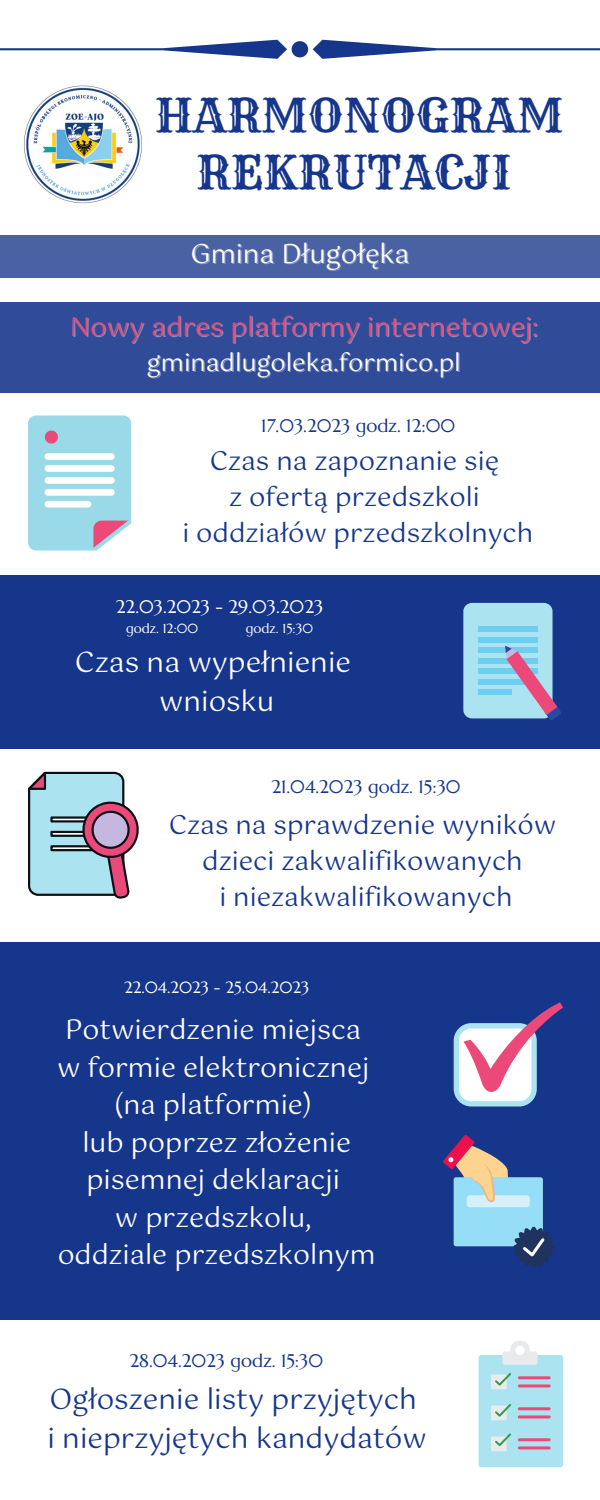
<style>
.page{position:relative;width:600px;height:1500px;background:#fff}
.page>*{position:absolute;margin:0;border:0;box-sizing:border-box;transform-origin:0 0}
.t1{font:46px/57px "Rye";color:#16368b;text-align:center}
.t2{font:28px/39px "Gotu";color:#16368b}
.t3{font:28px/39px "Gotu";color:#fff;text-align:center}
.t4{font:27px/37.5px "Gotu";color:#fff;text-align:center}
.t5{font:26.3px "Gotu";color:#eb4979}
.t6{font:26.3px "Gotu";color:#fff}
.t7{font:26px/36px "Gotu";color:#16368b;text-align:center}
.t8{font:24.3px "Gotu";color:#fff}
.t9{font:18.3px "Marcellus";color:#16368b}
.t10{font:18.3px "Marcellus";color:#fff}
.t11{font:16.3px "Marcellus";color:#fff}
.t12{font:13.3px "Marcellus";color:#fff}
</style>
<div class="page">
<svg style="left:0;top:40px;width:600px;height:19px"></svg>
<img style="left:23px;top:85px;width:119px;height:119px">
<div style="left:0;top:942px;width:600px;height:378px;background:#16368b"></div>
<div style="left:0;top:575px;width:599px;height:173px;background:#16368b"></div>
<div style="left:479px;top:1355px;width:84px;height:112px;background:#abe3f0;border-radius:2px"></div>
<div style="left:491px;top:1374px;width:16px;height:15px;background:#e9eaec"></div>
<hr style="left:518px;top:1376px;width:33px;height:3px;background:#eb4979;border-radius:2px">
<hr style="left:518px;top:1384px;width:33px;height:3px;background:#eb4979;border-radius:2px">
<div style="left:491px;top:1405px;width:16px;height:15px;background:#e9eaec"></div>
<hr style="left:518px;top:1407px;width:33px;height:3px;background:#eb4979;border-radius:2px">
<hr style="left:518px;top:1415px;width:33px;height:3px;background:#eb4979;border-radius:2px">
<div style="left:491px;top:1436px;width:16px;height:15px;background:#e9eaec"></div>
<hr style="left:518px;top:1438px;width:33px;height:3px;background:#eb4979;border-radius:2px">
<hr style="left:518px;top:1446px;width:33px;height:3px;background:#eb4979;border-radius:2px">
<svg style="left:502px;top:1340px;width:36px;height:25px"></svg>
<svg style="left:493px;top:1373px;width:18px;height:14px"></svg>
<svg style="left:493px;top:1404px;width:18px;height:14px"></svg>
<svg style="left:493px;top:1433px;width:18px;height:15px"></svg>
<svg style="left:28px;top:772px;width:111px;height:127px;background:#a6b4c4"></svg>
<div style="left:463px;top:603px;width:90px;height:115px;background:#abe3f0;border-radius:9px"></div>
<div style="left:478px;top:626px;width:60px;height:6px;background:#6ccff1"></div>
<div style="left:478px;top:637px;width:60px;height:6px;background:#6ccff1"></div>
<div style="left:478px;top:647px;width:60px;height:6px;background:#6ccff1"></div>
<div style="left:478px;top:658px;width:60px;height:6px;background:#6ccff1"></div>
<div style="left:478px;top:668px;width:60px;height:6px;background:#6ccff1"></div>
<div style="left:478px;top:679px;width:60px;height:6px;background:#6ccff1"></div>
<div style="left:478px;top:689px;width:34px;height:6px;background:#6ccff1"></div>
<svg style="left:505px;top:646px;width:56px;height:74px"></svg>
<svg style="left:28px;top:415px;width:103px;height:135px"></svg>
<div style="left:0;top:236px;width:600px;height:42px;background:#4a62a4"></div>
<svg style="left:454px;top:1002px;width:109px;height:105px"></svg>
<div style="left:454px;top:1177px;width:89px;height:69px;background:#96ddf8;border-radius:3px"></div>
<svg style="left:513px;top:1226px;width:41px;height:42px"></svg>
<div style="left:467px;top:1195px;width:63px;height:12px;background:#d6f1fc;border-radius:3px"></div>
<svg style="left:443px;top:1135px;width:66px;height:68px"></svg>
<div style="left:0;top:302px;width:600px;height:91px;background:#304c98"></div>
<h1 class="t1" style="left:155px;top:86px;width:411px">HARMONOGRAM<br>REKRUTACJI</h1>
<p class="t6" style="left:191px;top:239px;width:220px">Gmina Długołęka</p>
<p class="t5" style="left:70px;top:311px;width:470px">Nowy adres platformy internetowej:</p>
<p class="t8" style="left:147px;top:348px;width:315px">gminadlugoleka.formico.pl</p>
<p class="t9" style="left:261px;top:415px;width:195px">17.03.2023 godz. 12:00</p>
<p class="t7" style="left:182px;top:443px;width:353px">Czas na zapoznanie się<br>z ofertą przedszkoli<br>i oddziałów przedszkolnych</p>
<p class="t10" style="left:116px;top:595px;width:209px">22.03.2023 - 29.03.2023</p>
<p class="t12" style="left:126px;top:620px;width:74px">godz. 12:00</p>
<p class="t12" style="left:246px;top:620px;width:69px">godz. 15:30</p>
<p class="t3" style="left:75px;top:643px;width:278px">Czas na wypełnienie wniosku</p>
<p class="t9" style="left:271px;top:775px;width:191px">21.04.2023 godz. 15:30</p>
<p class="t7" style="left:169px;top:807px;width:389px">Czas na sprawdzenie wyników dzieci zakwalifikowanych<br>i niezakwalifikowanych</p>
<p class="t11" style="left:124px;top:977px;width:187px">22.04.2023 - 25.04.2023</p>
<p class="t4" style="left:57px;top:1011px;width:320px">Potwierdzenie miejsca w formie elektronicznej (na platformie)<br>lub poprzez złożenie pisemnej deklaracji<br>w przedszkolu,<br>oddziale przedszkolnym</p>
<p class="t9" style="left:130px;top:1349px;width:195px">28.04.2023 godz. 15:30</p>
<p class="t2" style="left:47px;top:1379px;width:381px">Ogłoszenie listy przyjętych i nieprzyjętych kandydatów</p>
</div>
